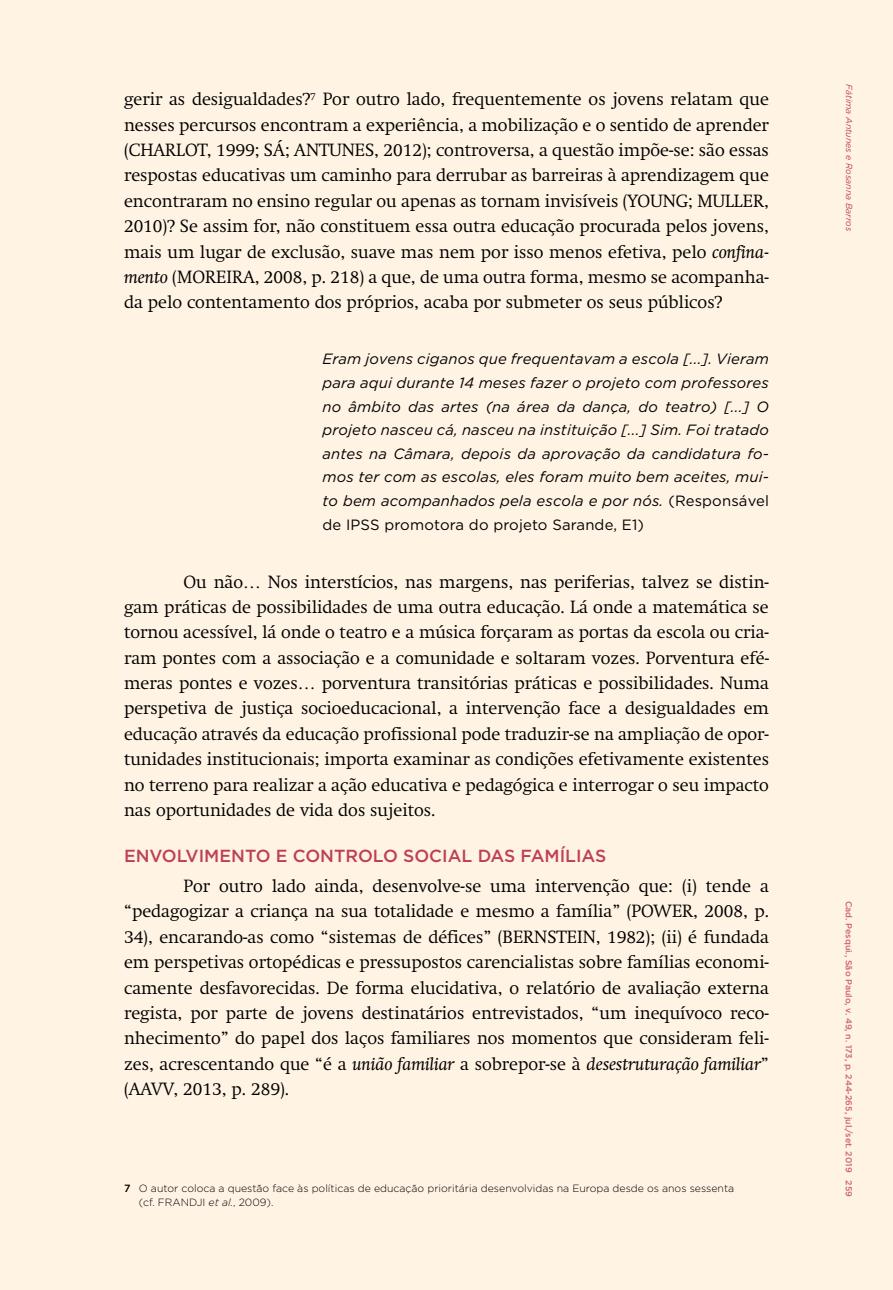
<style>
.page{position:relative;width:893px;height:1290px;background:#fff3e3}
.page>*{position:absolute;margin:0;border:0;box-sizing:border-box;transform-origin:0 0}
.t1{font:300 17.5px/25.4px "Swift";color:#000;text-align:justify}
.t2{font:500 17.5px "Gotham HTF";color:#be4463}
.t3{font:italic 14.88px/23.6px "Gotham HTF";letter-spacing:.01em;color:#000;text-align:justify}
.t4{font:300 10.5px/14px "Gotham HTF";color:#000}
.t5{font:500 8.75px "Gotham HTF";color:#cb6982}
.t6{font:italic 8.75px "Gotham HTF";color:#be4463}
.s1{font-weight:400;font-style:italic}
.s2{font-style:normal}
.s3{font-weight:500}
.s4{font-style:italic}
</style>
<div class="page">
<p class="t1" style="left:124px;top:87px;width:646px">gerir as desigualdades?<sup>7</sup> Por outro lado, frequentemente os jovens relatam que nesses percursos encontram a experiência, a mobilização e o sentido de aprender (CHARLOT, 1999; SÁ; ANTUNES, 2012); controversa, a questão impõe-se: são essas respostas educativas um caminho para derrubar as barreiras à aprendizagem que encontraram no ensino regular ou apenas as tornam invisíveis (YOUNG; MULLER, 2010)? Se assim for, não constituem essa outra educação procurada pelos jovens, mais um lugar de exclusão, suave mas nem por isso menos efetiva, pelo <span class="s1">confina&shy;mento</span> (MOREIRA, 2008, p. 218) a que, de uma outra forma, mesmo se acompanha&shy;da pelo contentamento dos próprios, acaba por submeter os seus públicos?</p>
<p class="t3" style="left:322px;top:347px;width:448px">Eram jovens ciganos que frequentavam a escola [...]. Vieram para aqui durante 14 meses fazer o projeto com professores no âmbito das artes (na área da dança, do teatro) [...] O projeto nasceu cá, nasceu na instituição [...] Sim. Foi tratado antes na Câmara, depois da aprovação da candidatura fo&shy;mos ter com as escolas, eles foram muito bem aceites, mui&shy;to bem acompanhados pela escola e por nós. <span class="s2">(Responsável de IPSS promotora do projeto Sarande, E1)</span></p>
<p class="t1" style="left:124px;top:569px;width:646px;text-indent:60px">Ou não… Nos interstícios, nas margens, nas periferias, talvez se distin&shy;gam práticas de possibilidades de uma outra educação. Lá onde a matemática se tornou acessível, lá onde o teatro e a música forçaram as portas da escola ou cria&shy;ram pontes com a associação e a comunidade e soltaram vozes. Porventura efé&shy;meras pontes e vozes… porventura transitórias práticas e possibilidades. Numa perspetiva de justiça socioeducacional, a intervenção face a desigualdades em educação através da educação profissional pode traduzir-se na ampliação de opor&shy;tunidades institucionais; importa examinar as condições efetivamente existentes no terreno para realizar a ação educativa e pedagógica e interrogar o seu impacto nas oportunidades de vida dos sujeitos.</p>
<p class="t2" style="left:124px;top:845px;width:484px">ENVOLVIMENTO E CONTROLO SOCIAL DAS FAMÍLIAS</p>
<p class="t1" style="left:124px;top:873px;width:646px;text-indent:60px">Por outro lado ainda, desenvolve-se uma intervenção que: (i) tende a “pedagogizar a criança na sua totalidade e mesmo a família” (POWER, 2008, p.<br>34), encarando-as como “sistemas de défices” (BERNSTEIN, 1982); (ii) é fundada em perspetivas ortopédicas e pressupostos carencialistas sobre famílias economi&shy;camente desfavorecidas. De forma elucidativa, o relatório de avaliação externa regista, por parte de jovens destinatários entrevistados, “um inequívoco reco&shy;nhecimento” do papel dos laços familiares nos momentos que consideram feli&shy;zes, acrescentando que “é a <span class="s1">união familiar</span> a sobrepor-se à <span class="s1">desestruturação familiar</span>” (AAVV, 2013, p. 289).</p>
<p class="t4" style="left:139px;top:1181px;width:597px;text-indent:-15px"><span class="s3">7</span> O autor coloca a questão face às políticas de educação prioritária desenvolvidas na Europa desde os anos sessenta (cf. FRANDJI <span class="s4">et al.</span>, 2009).</p>
<p class="t6" style="left:854px;top:84px;width:148px;rotate:90deg">Fátima Antunes e Rosanna Barros</p>
<p class="t5" style="left:854px;top:901px;width:297px;rotate:90deg">Cad. Pesqui., São Paulo, v. 49, n. 173, p. 244-265, jul./set. 2019 259</p>
</div>
